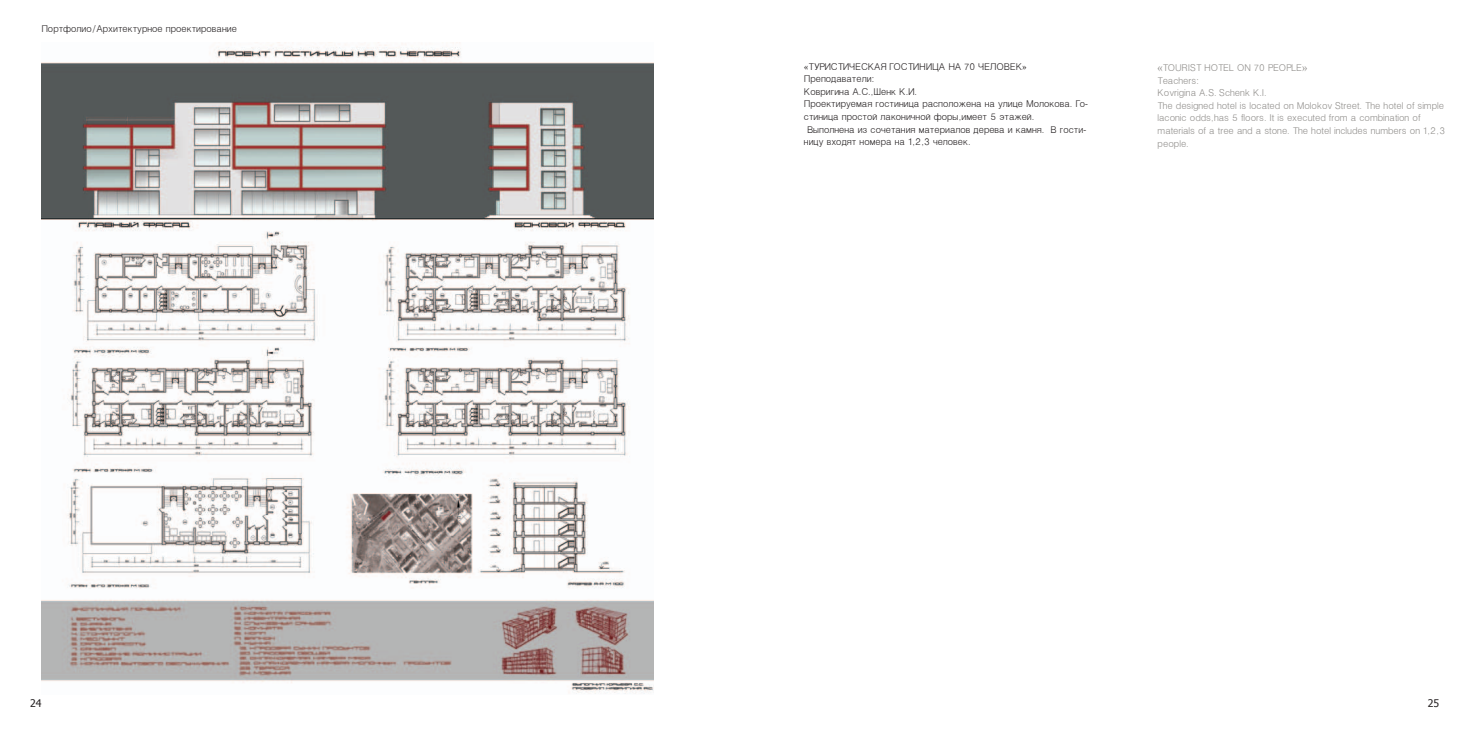
<style>
.page{position:relative;width:1474px;height:737px;background:#fff}
.page>*{position:absolute;margin:0;border:0;box-sizing:border-box;transform-origin:0 0}
.t1{font:10.5px "Helvetica Light";color:#231f20}
.t2{font:10.5px/12.6px "Helvetica Light";color:#908e8b}
.t3{font:10.5px "Tahoma";color:#231f20}
.t4{font:10.5px "Minion Pro";color:#231f20}
.t5{font:10.5px "Mongolian Baiti";color:#908e8b}
.s1{font-family:"Minion Pro"}
.s2{font-family:"Mongolian Baiti"}
</style>
<div class="page">
<img style="left:41px;top:42px;width:612px;height:652px">
<p class="t1" style="left:41px;top:24px;width:197px">Портфолио/Архитектурное проектирование</p>
<p class="t1" style="left:804px;top:62px;width:17px"><span class="s1">«</span>Туристи</p>
<p class="t1" style="left:849px;top:62px;width:13px">ческая</p>
<p class="t1" style="left:889px;top:62px;width:12px">Гостиница</p>
<p class="t1" style="left:948px;top:62px;width:43px">на 70 человек</p>
<p class="t4" style="left:1022px;top:59px;width:6px">»</p>
<p class="t1" style="left:804px;top:74px;width:72px">Преподаватели:</p>
<p class="t1" style="left:804px;top:87px;width:115px">Ковригина А.С.,Шенк К.И.</p>
<p class="t1" style="left:804px;top:99px;width:285px">Проектируемая гостиница расположена на улице Молокова. Го-</p>
<p class="t1" style="left:804px;top:112px;width:232px">стиница простой лаконичной форы,имеет 5 этажей.</p>
<p class="t1" style="left:807px;top:125px;width:280px">Выполнена из сочетания материалов дерева и камня. В гости-</p>
<p class="t1" style="left:804px;top:137px;width:168px">ницу входят номера на 1,2,3 человек.</p>
<p class="t2" style="left:1157px;top:62px;width:17px"><span class="s2">«</span>Tourist</p>
<p class="t2" style="left:1204px;top:62px;width:14px">Hotel</p>
<p class="t2" style="left:1237px;top:62px;width:38px">on 70 people</p>
<p class="t5" style="left:1302px;top:62px;width:7px">»</p>
<p class="t2" style="left:1157px;top:74px;width:289px">Teachers:<br>Kovrigina A.S. Schenk K.I.<br>The designed hotel is located on Molokov Street. The hotel of simple laconic odds,has 5 floors. It is executed from a combination of materials of a tree and a stone. The hotel includes numbers on 1,2,3 people.</p>
<p class="t3" style="left:30px;top:695px;width:13px">24</p>
<p class="t3" style="left:1427px;top:695px;width:13px">25</p>
</div>
